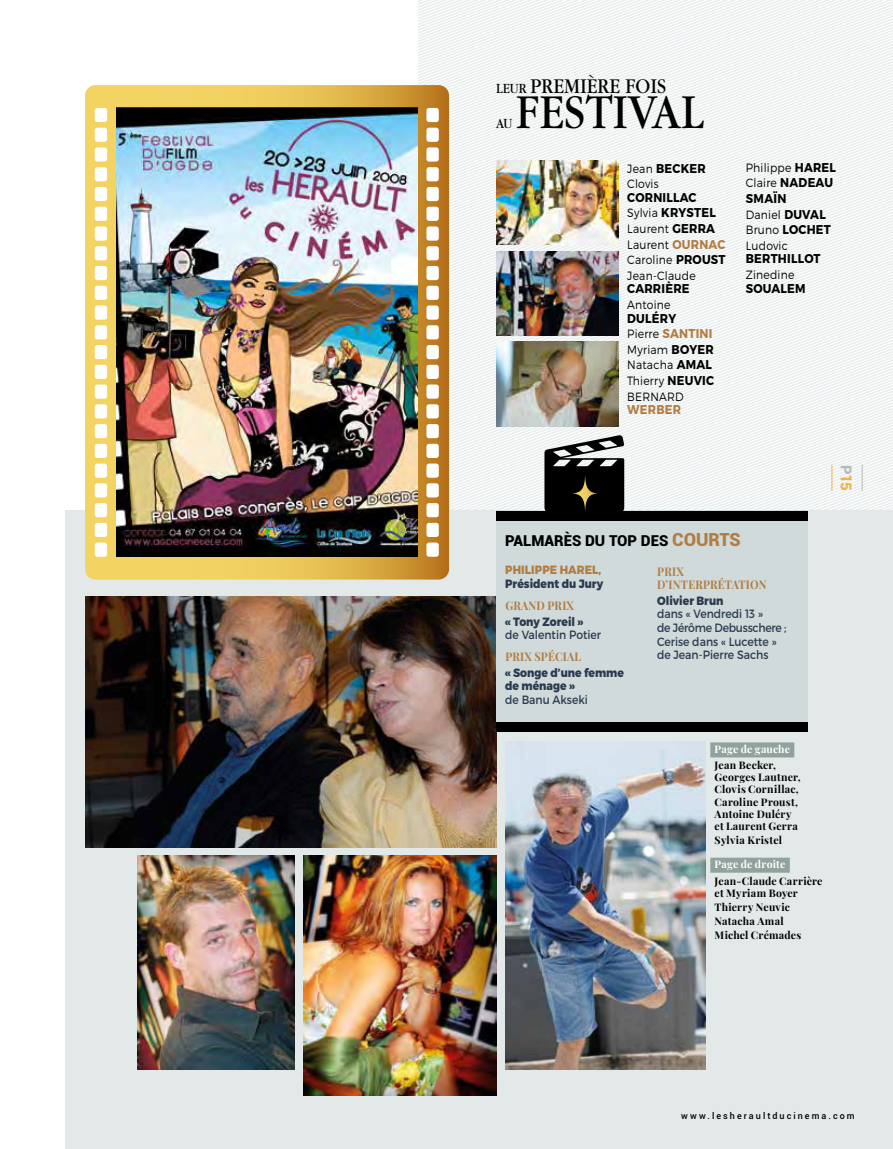
<style>
.page{position:relative;width:893px;height:1149px;background:#fff}
.page>*{position:absolute;margin:0;border:0;box-sizing:border-box;transform-origin:0 0}
.t1{font:50.85px "Garamond";letter-spacing:.01em;color:#000;scale:.9 1}
.t2{font:21.9px "Garamond";letter-spacing:.01em;color:#000;scale:.9 1}
.t3{font:900 15px "Roboto";color:#000}
.t4{font:900 15px "Roboto";color:#eab54a}
.t5{font:14.55px "Garamond";color:#000;scale:.9 1}
.t6{font:700 12.75px/15.6px "Montserrat";letter-spacing:.02em;color:#000;scale:.9 1}
.t7{font:700 12.75px/15.6px "Montserrat";letter-spacing:.02em;color:#b17d42;scale:.9 1}
.t8{font:300 12px/15.6px "Montserrat";letter-spacing:.02em;color:#000;scale:.9 1}
.t9{font:12px/13.5px "Montserrat";color:#2b3a4f;scale:.9 1}
.t10{font:800 12px/13.5px "Montserrat";color:#2b3a4f;scale:.9 1}
.t11{font:700 12px/13.5px "Playfair Display";letter-spacing:.02em;color:#b17d42;scale:.9 1}
.t12{font:800 12px "Montserrat";letter-spacing:.01em;color:#b17d42;scale:.9 1}
.t13{font:700 10.5px/12px "Playfair Display";letter-spacing:.025em;color:#000}
.t14{font:700 10.5px "Playfair Display";letter-spacing:.015em;color:#fff}
.t15{font:500 9px "Roboto";letter-spacing:.225em;color:#000}
.s1{font-size:14.55px}
.s2{font-weight:300;font-size:12px}
.s3{font-weight:700;font-size:12.75px}
.s4{font-weight:700;font-size:12.75px;color:#b17d42}
.s5{color:#000}
.s6{font-weight:300;font-size:12px;color:#000}
.s7{color:#b4bcb9}
.s8{font-size:18px;color:#b17d42}
</style>
<div class="page">
<svg style="left:419px;top:0;width:474px;height:94px;fill:#f1f4f4"></svg>
<svg style="left:449px;top:94px;width:444px;height:128px;fill:#f1f4f4"></svg>
<svg style="left:449px;top:222px;width:444px;height:128px;fill:#f1f4f4"></svg>
<svg style="left:449px;top:350px;width:444px;height:76px;fill:#f1f4f4"></svg>
<div style="left:66px;top:510px;width:827px;height:638px;background:#e3e9e9"></div>
<svg style="left:85px;top:85px;width:364px;height:494px;background:#d9b14d"></svg>
<img style="left:117px;top:108px;width:300px;height:448px">
<div style="left:95px;top:108px;width:12px;height:14px;background:#fff;border-radius:3px"></div>
<div style="left:95px;top:128px;width:12px;height:14px;background:#fff;border-radius:3px"></div>
<div style="left:95px;top:147px;width:12px;height:14px;background:#fff;border-radius:3px"></div>
<div style="left:95px;top:167px;width:12px;height:14px;background:#fff;border-radius:3px"></div>
<div style="left:95px;top:187px;width:12px;height:14px;background:#fff;border-radius:3px"></div>
<div style="left:95px;top:207px;width:12px;height:14px;background:#fff;border-radius:3px"></div>
<div style="left:95px;top:226px;width:12px;height:14px;background:#fff;border-radius:3px"></div>
<div style="left:95px;top:246px;width:12px;height:14px;background:#fff;border-radius:3px"></div>
<div style="left:95px;top:266px;width:12px;height:14px;background:#fff;border-radius:3px"></div>
<div style="left:95px;top:286px;width:12px;height:14px;background:#fff;border-radius:3px"></div>
<div style="left:95px;top:305px;width:12px;height:14px;background:#fff;border-radius:3px"></div>
<div style="left:95px;top:325px;width:12px;height:14px;background:#fff;border-radius:3px"></div>
<div style="left:95px;top:345px;width:12px;height:14px;background:#fff;border-radius:3px"></div>
<div style="left:95px;top:364px;width:12px;height:15px;background:#fff;border-radius:3px"></div>
<div style="left:95px;top:384px;width:12px;height:14px;background:#fff;border-radius:3px"></div>
<div style="left:95px;top:404px;width:12px;height:14px;background:#fff;border-radius:3px"></div>
<div style="left:95px;top:424px;width:12px;height:14px;background:#fff;border-radius:3px"></div>
<div style="left:95px;top:443px;width:12px;height:15px;background:#fff;border-radius:3px"></div>
<div style="left:95px;top:463px;width:12px;height:14px;background:#fff;border-radius:3px"></div>
<div style="left:95px;top:483px;width:12px;height:14px;background:#fff;border-radius:3px"></div>
<div style="left:95px;top:503px;width:12px;height:14px;background:#fff;border-radius:3px"></div>
<div style="left:95px;top:522px;width:12px;height:15px;background:#fff;border-radius:3px"></div>
<div style="left:95px;top:542px;width:12px;height:14px;background:#fff;border-radius:3px"></div>
<div style="left:426px;top:108px;width:13px;height:14px;background:#fff;border-radius:3px"></div>
<div style="left:426px;top:128px;width:13px;height:14px;background:#fff;border-radius:3px"></div>
<div style="left:426px;top:147px;width:13px;height:14px;background:#fff;border-radius:3px"></div>
<div style="left:426px;top:167px;width:13px;height:14px;background:#fff;border-radius:3px"></div>
<div style="left:426px;top:187px;width:13px;height:14px;background:#fff;border-radius:3px"></div>
<div style="left:426px;top:207px;width:13px;height:14px;background:#fff;border-radius:3px"></div>
<div style="left:426px;top:226px;width:13px;height:14px;background:#fff;border-radius:3px"></div>
<div style="left:426px;top:246px;width:13px;height:14px;background:#fff;border-radius:3px"></div>
<div style="left:426px;top:266px;width:13px;height:14px;background:#fff;border-radius:3px"></div>
<div style="left:426px;top:286px;width:13px;height:14px;background:#fff;border-radius:3px"></div>
<div style="left:426px;top:305px;width:13px;height:14px;background:#fff;border-radius:3px"></div>
<div style="left:426px;top:325px;width:13px;height:14px;background:#fff;border-radius:3px"></div>
<div style="left:426px;top:345px;width:13px;height:14px;background:#fff;border-radius:3px"></div>
<div style="left:426px;top:364px;width:13px;height:15px;background:#fff;border-radius:3px"></div>
<div style="left:426px;top:384px;width:13px;height:14px;background:#fff;border-radius:3px"></div>
<div style="left:426px;top:404px;width:13px;height:14px;background:#fff;border-radius:3px"></div>
<div style="left:426px;top:424px;width:13px;height:14px;background:#fff;border-radius:3px"></div>
<div style="left:426px;top:503px;width:13px;height:14px;background:#fff;border-radius:3px"></div>
<div style="left:426px;top:522px;width:13px;height:15px;background:#fff;border-radius:3px"></div>
<div style="left:426px;top:542px;width:13px;height:14px;background:#fff;border-radius:3px"></div>
<img style="left:85px;top:596px;width:411px;height:251px">
<img style="left:303px;top:855px;width:193px;height:240px">
<img style="left:137px;top:855px;width:157px;height:214px">
<img style="left:505px;top:741px;width:200px;height:328px">
<div style="left:496px;top:510px;width:312px;height:217px;background:#d0dada"></div>
<div style="left:496px;top:510px;width:312px;height:10px;background:#000"></div>
<div style="left:496px;top:721px;width:312px;height:10px;background:#000"></div>
<svg style="left:419px;top:426px;width:474px;height:89px"></svg>
<img style="left:496px;top:160px;width:122px;height:84px">
<img style="left:496px;top:251px;width:122px;height:84px">
<img style="left:496px;top:342px;width:122px;height:84px">
<div style="left:710px;top:742px;width:84px;height:15px;background:#91a29d"></div>
<div style="left:710px;top:857px;width:80px;height:15px;background:#91a29d"></div>
<h2 class="t2" style="left:496px;top:74px;width:191px"><span class="s1">LEUR</span> PREMIÈRE FOIS</h2>
<h3 class="t5" style="left:496px;top:116px;width:20px">AU</h3>
<h1 class="t1" style="left:516px;top:86px;width:210px">FESTIVAL</h1>
<p class="t6" style="left:627px;top:160px;width:89px"><span class="s2">Jean</span> BECKER</p>
<p class="t8" style="left:627px;top:176px;width:36px">Clovis</p>
<p class="t6" style="left:627px;top:189px;width:100px">CORNILLAC<br><span class="s2">Sylvia</span> KRYSTEL</p>
<p class="t8" style="left:627px;top:220px;width:111px">Laurent <span class="s3">GERRA<br></span>Laurent <span class="s4">OURNAC<br></span>Caroline <span class="s3">PROUST<br></span>Jean-Claude</p>
<p class="t6" style="left:627px;top:281px;width:71px">CARRIÈRE</p>
<p class="t8" style="left:627px;top:296px;width:50px">Antoine</p>
<p class="t7" style="left:627px;top:310px;width:96px"><span class="s5">DULÉRY<br></span><span class="s6">Pierre</span> SANTINI</p>
<p class="t8" style="left:627px;top:341px;width:98px">Myriam <span class="s3">BOYER<br></span>Natacha <span class="s3">AMAL<br></span>Thierry <span class="s3">NEUVIC<br></span>BERNARD</p>
<p class="t7" style="left:627px;top:402px;width:61px">WERBER</p>
<p class="t8" style="left:746px;top:159px;width:102px">Philippe <span class="s3">HAREL<br></span>Claire <span class="s3">NADEAU</span></p>
<p class="t6" style="left:746px;top:191px;width:47px">SMAÏN</p>
<p class="t8" style="left:746px;top:206px;width:90px">Daniel <span class="s3">DUVAL</span></p>
<p class="t6" style="left:746px;top:222px;width:96px"><span class="s2">Bruno</span> LOCHET</p>
<p class="t8" style="left:746px;top:238px;width:48px">Ludovic</p>
<p class="t6" style="left:746px;top:251px;width:85px">BERTHILLOT</p>
<p class="t8" style="left:746px;top:267px;width:56px">Zinedine</p>
<p class="t6" style="left:746px;top:280px;width:68px">SOUALEM</p>
<h3 class="t4" style="left:857px;top:464px;width:27px;rotate:90deg"><span class="s7">P</span>15</h3>
<h3 class="t3" style="left:505px;top:529px;width:237px">PALMARÈS DU TOP DES <span class="s8">COURTS</span></h3>
<p class="t12" style="left:505px;top:562px;width:108px">PHILIPPE HAREL,</p>
<p class="t10" style="left:505px;top:577px;width:111px">Président du Jury</p>
<p class="t11" style="left:505px;top:597px;width:78px">GRAND PRIX</p>
<p class="t10" style="left:505px;top:614px;width:88px">« Tony Zoreil »</p>
<p class="t9" style="left:505px;top:628px;width:108px">de Valentin Potier</p>
<p class="t11" style="left:505px;top:648px;width:86px">PRIX SPÉCIAL</p>
<p class="t10" style="left:505px;top:666px;width:134px">« Songe d’une femme de ménage »</p>
<p class="t9" style="left:505px;top:692px;width:93px">de Banu Akseki</p>
<p class="t11" style="left:657px;top:563px;width:123px">PRIX<br>D’INTERPRÉTATION</p>
<p class="t10" style="left:657px;top:594px;width:75px">Olivier Brun</p>
<p class="t9" style="left:657px;top:607px;width:145px">dans « Vendredi 13 »<br>de Jérôme Debusschere ;<br>Cerise dans « Lucette » de Jean-Pierre Sachs</p>
<p class="t14" style="left:715px;top:740px;width:77px">Page de gauche</p>
<p class="t13" style="left:715px;top:758px;width:88px">Jean Becker,<br>Georges Lautner,<br>Clovis Cornillac,<br>Caroline Proust,<br>Antoine Duléry et Laurent Gerra</p>
<p class="t13" style="left:715px;top:832px;width:69px">Sylvia Kristel</p>
<p class="t14" style="left:715px;top:856px;width:72px">Page de droite</p>
<p class="t13" style="left:715px;top:873px;width:109px">Jean-Claude Carrière et Myriam Boyer</p>
<p class="t13" style="left:715px;top:898px;width:88px;line-height:14.1px">Thierry Neuvic<br>Natacha Amal<br>Michel Crémades</p>
<p class="t15" style="left:681px;top:1109px;width:175px">www.lesheraultducinema.com</p>
</div>
